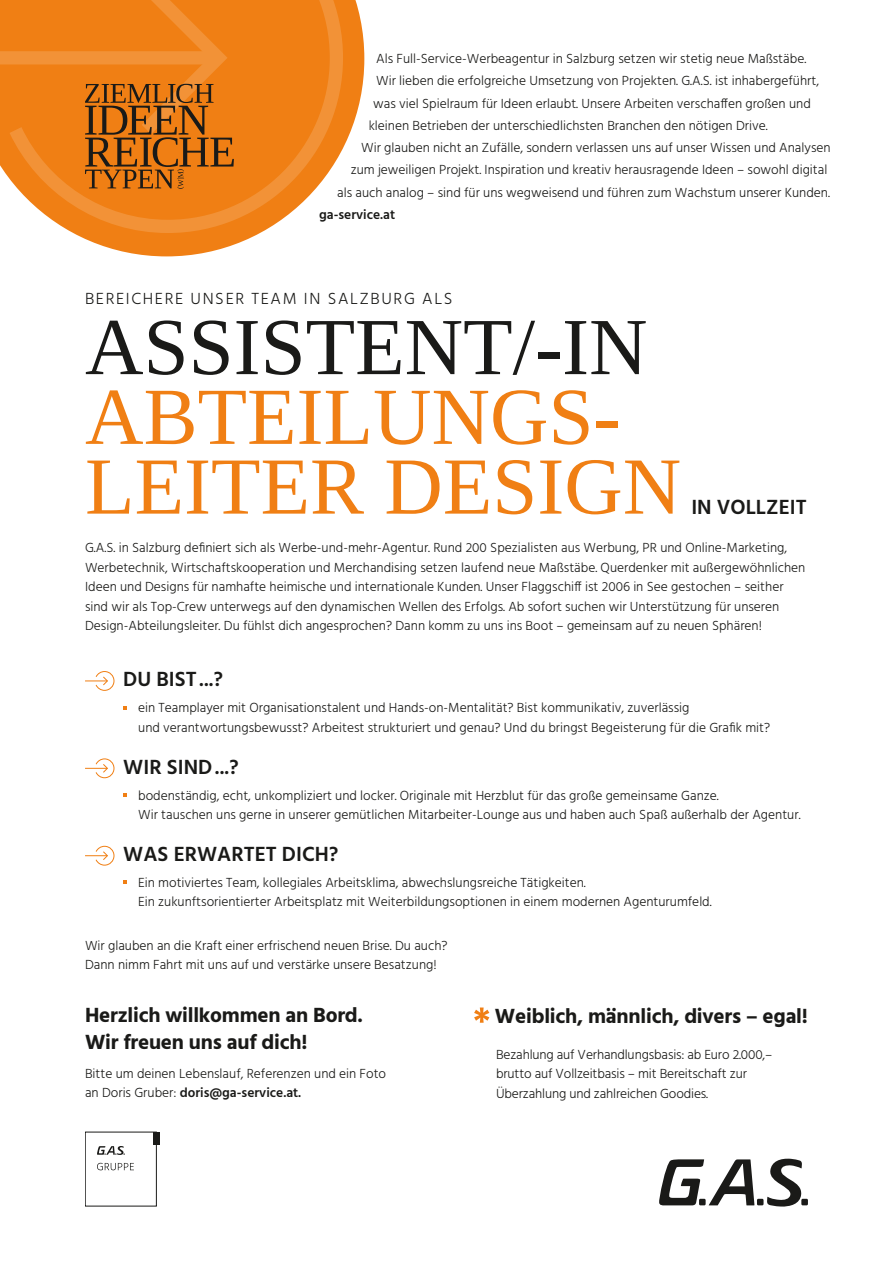
<style>
.page{position:relative;width:893px;height:1263px;background:#fff}
.page>*{position:absolute;margin:0;border:0;box-sizing:border-box;transform-origin:0 0}
.t1{font:81px/69.8px "Tinos";color:#f07f14}
.t2{font:81px "Tinos";color:#1a1a18}
.t3{font:700 21px/27px "Hind";letter-spacing:-.01em;color:#1a1a18}
.t4{font:600 21px "Hind";color:#1a1a18}
.t5{font:300 16.5px "Hind";letter-spacing:.1em;color:#1a1a18}
.t6{font:300 13.5px/19.5px "Hind";color:#1a1a18}
.t7{font:600 13.5px "Hind";color:#1a1a18}
.s1{font-weight:600}
</style>
<div class="page">
<svg style="left:659px;top:1158px;width:144px;height:49px"></svg>
<div style="left:801px;top:1199px;width:7px;height:6px;background:#1a1a18"></div>
<svg style="left:97px;top:1146px;width:28px;height:9px"></svg>
<div style="left:85px;top:1132px;width:72px;height:74px;border:1px solid #1a1a18"></div>
<svg style="left:97px;top:1163px;width:37px;height:7px"></svg>
<div style="left:153px;top:1132px;width:6px;height:12px;background:#1a1a18"></div>
<svg style="left:77px;top:0;width:287px;height:256px"></svg>
<svg style="left:0;top:0;width:350px;height:235px"></svg>
<div style="left:0;top:51px;width:217px;height:13px;background:#f29237"></div>
<svg style="left:85px;top:0;width:152px;height:189px"></svg>
<svg style="left:85px;top:671px;width:30px;height:20px"></svg>
<svg style="left:123px;top:706px;width:4px;height:3px"></svg>
<svg style="left:85px;top:758px;width:30px;height:21px"></svg>
<svg style="left:123px;top:793px;width:4px;height:4px"></svg>
<svg style="left:85px;top:845px;width:30px;height:21px"></svg>
<svg style="left:123px;top:880px;width:4px;height:4px"></svg>
<svg style="left:474px;top:1007px;width:15px;height:16px"></svg>
<p class="t6" style="left:376px;top:49px;width:432px">Als Full-Service-Werbeagentur in Salzburg setzen wir stetig neue Maßstäbe.</p>
<p class="t6" style="left:376px;top:72px;width:444px">Wir lieben die erfolgreiche Umsetzung von Projekten. G.A.S. ist inhabergeführt,</p>
<p class="t6" style="left:373px;top:94px;width:439px">was viel Spielraum für Ideen erlaubt. Unsere Arbeiten verschaffen großen und</p>
<p class="t6" style="left:369px;top:116px;width:401px">kleinen Betrieben der unterschiedlichsten Branchen den nötigen Drive.</p>
<p class="t6" style="left:361px;top:139px;width:471px">Wir glauben nicht an Zufälle, sondern verlassen uns auf unser Wissen und Analysen</p>
<p class="t6" style="left:351px;top:161px;width:478px">zum jeweiligen Projekt. Inspiration und kreativ herausragende Ideen – sowohl digital</p>
<p class="t6" style="left:337px;top:183px;width:494px">als auch analog – sind für uns wegweisend und führen zum Wachstum unserer Kunden.</p>
<p class="t7" style="left:319px;top:205px;width:78px">ga-service.at</p>
<p class="t5" style="left:85px;top:288px;width:369px">BEREICHERE UNSER TEAM IN SALZBURG ALS</p>
<h1 class="t2" style="left:85px;top:295px;width:564px">ASSISTENT/-IN</h1>
<h1 class="t1" style="left:85px;top:381px;width:598px">ABTEILUNGS-<br>LEITER DESIGN</h1>
<h2 class="t4" style="left:691px;top:492px;width:117px">IN VOLLZEIT</h2>
<p class="t6" style="left:85px;top:538px;width:722px">G.A.S. in Salzburg definiert sich als Werbe-und-mehr-Agentur. Rund 200 Spezialisten aus Werbung, PR und Online-Marketing, Werbetechnik, Wirtschaftskooperation und Merchandising setzen laufend neue Maßstäbe. Querdenker mit außergewöhnlichen Ideen und Designs für namhafte heimische und internationale Kunden. Unser Flaggschiff ist 2006 in See gestochen – seither sind wir als Top-Crew unterwegs auf den dynamischen Wellen des Erfolgs. Ab sofort suchen wir Unterstützung für unseren Design-Abteilungsleiter. Du fühlst dich angesprochen? Dann komm zu uns ins Boot – gemeinsam auf zu neuen Sphären!</p>
<h2 class="t4" style="left:123px;top:665px;width:101px">DU BIST...?</h2>
<p class="t6" style="left:138px;top:699px;width:633px">ein Teamplayer mit Organisationstalent und Hands-on-Mentalität? Bist kommunikativ, zuverlässig<br>und verantwortungsbewusst? Arbeitest strukturiert und genau? Und du bringst Begeisterung für die Grafik mit?</p>
<h2 class="t4" style="left:123px;top:752px;width:117px">WIR SIND...?</h2>
<p class="t6" style="left:138px;top:786px;width:664px">bodenständig, echt, unkompliziert und locker. Originale mit Herzblut für das große gemeinsame Ganze.<br>Wir tauschen uns gerne in unserer gemütlichen Mitarbeiter-Lounge aus und haben auch Spaß außerhalb der Agentur.</p>
<h2 class="t4" style="left:123px;top:839px;width:217px">WAS ERWARTET DICH?</h2>
<p class="t6" style="left:138px;top:873px;width:575px">Ein motiviertes Team, kollegiales Arbeitsklima, abwechslungsreiche Tätigkeiten.<br>Ein zukunftsorientierter Arbeitsplatz mit Weiterbildungsoptionen in einem modernen Agenturumfeld.</p>
<p class="t6" style="left:85px;top:936px;width:364px">Wir glauben an die Kraft einer erfrischend neuen Brise. Du auch?<br>Dann nimm Fahrt mit uns auf und verstärke unsere Besatzung!</p>
<h2 class="t3" style="left:85px;top:1001px;width:279px">Herzlich willkommen an Bord.<br>Wir freuen uns auf dich!</h2>
<p class="t6" style="left:85px;top:1064px;width:303px">Bitte um deinen Lebenslauf, Referenzen und ein Foto an Doris Gruber: <span class="s1">doris@ga-service.at.</span></p>
<h2 class="t3" style="left:495px;top:1002px;width:314px">Weiblich, männlich, divers – egal!</h2>
<p class="t6" style="left:496px;top:1045px;width:278px">Bezahlung auf Verhandlungsbasis: ab Euro 2.000,– brutto auf Vollzeitbasis – mit Bereitschaft zur<br>Überzahlung und zahlreichen Goodies.</p>
</div>
